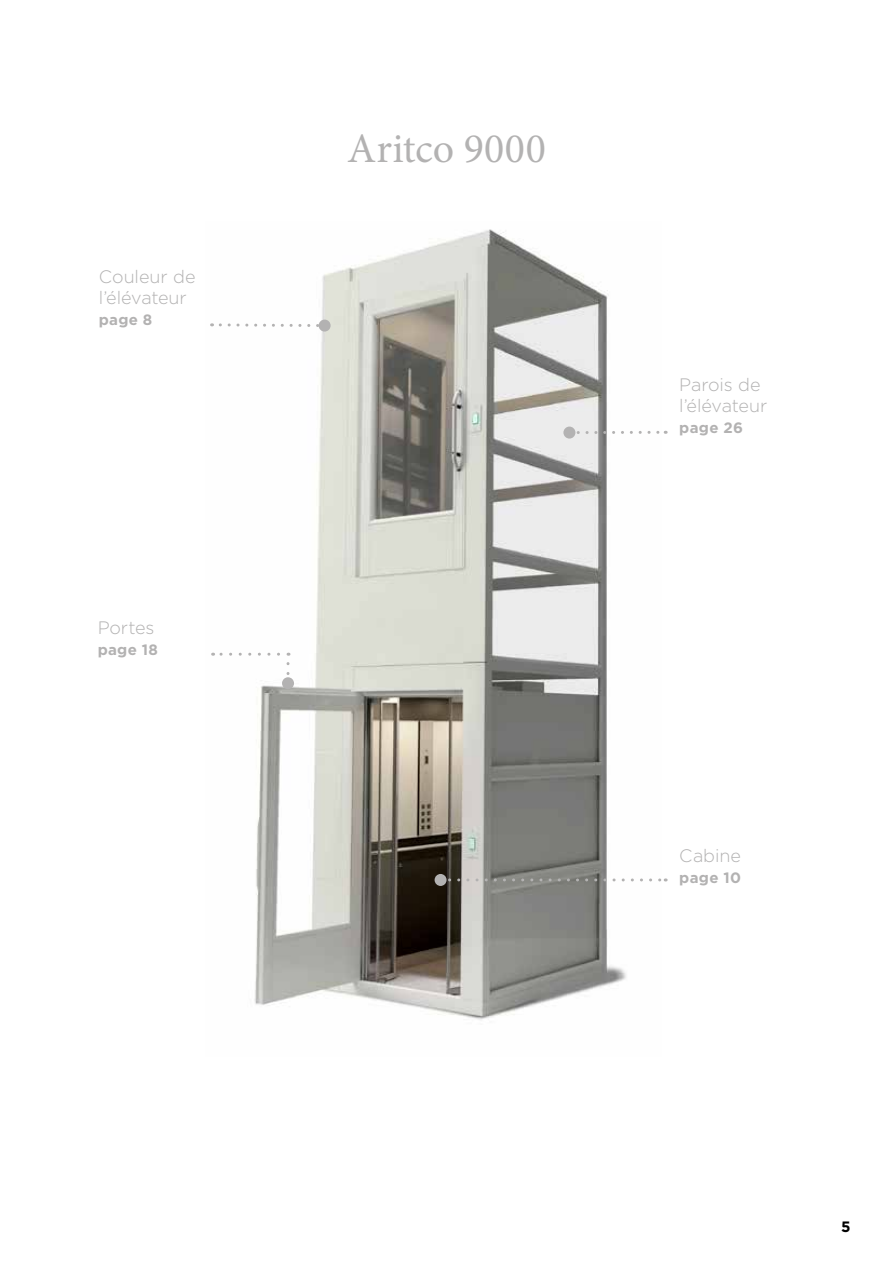
<style>
.page{position:relative;width:893px;height:1263px;background:#fff}
.page>*{position:absolute;margin:0;border:0;box-sizing:border-box;transform-origin:0 0}
.t1{font:42px "Minion Pro";letter-spacing:.005em;color:#b3b2b2}
.t2{font:300 18px/21px "Gotham";letter-spacing:-.005em;color:#b3b2b2}
.t3{font:700 15px "Gotham";letter-spacing:.02em;color:#b3b2b2}
.t4{font:700 15px "Gotham";color:#000}
</style>
<div class="page">
<img style="left:210px;top:229px;width:451px;height:791px">
<svg style="left:287px;top:653px;width:3px;height:20px"></svg>
<svg style="left:213px;top:653px;width:66px;height:3px"></svg>
<div style="left:282px;top:677px;width:12px;height:12px;background:#b3b2b2;border-radius:50%"></div>
<svg style="left:578px;top:431px;width:88px;height:3px"></svg>
<div style="left:563px;top:427px;width:12px;height:12px;background:#b3b2b2;border-radius:50%"></div>
<svg style="left:450px;top:878px;width:216px;height:3px"></svg>
<div style="left:435px;top:874px;width:12px;height:12px;background:#b3b2b2;border-radius:50%"></div>
<svg style="left:212px;top:322px;width:108px;height:7px"></svg>
<div style="left:319px;top:320px;width:12px;height:12px;background:#b3b2b2;border-radius:50%"></div>
<p class="t2" style="left:99px;top:266px;width:98px">Couleur de l’élévateur</p>
<p class="t3" style="left:99px;top:309px;width:55px">page 8</p>
<p class="t2" style="left:98px;top:617px;width:58px">Portes</p>
<p class="t3" style="left:98px;top:639px;width:62px">page 18</p>
<h1 class="t1" style="left:347px;top:120px;width:200px">Aritco 9000</h1>
<p class="t2" style="left:679px;top:374px;width:89px">Parois de l’élévateur</p>
<p class="t3" style="left:679px;top:417px;width:65px">page 26</p>
<p class="t2" style="left:679px;top:845px;width:63px">Cabine</p>
<p class="t3" style="left:679px;top:867px;width:63px">page 10</p>
<p class="t4" style="left:841px;top:1217px;width:11px">5</p>
</div>
